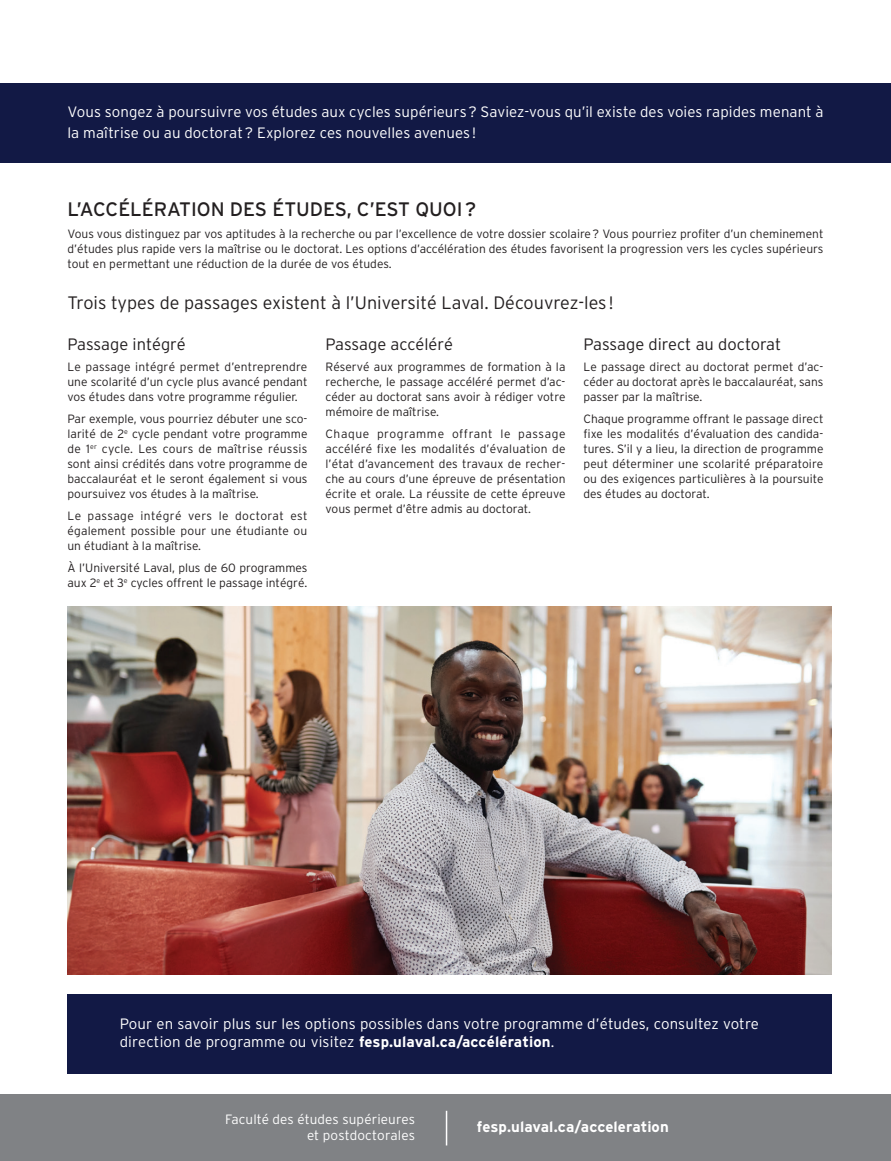
<style>
.page{position:relative;width:891px;height:1161px;background:#fff}
.page>*{position:absolute;margin:0;border:0;box-sizing:border-box;transform-origin:0 0}
.Titre{font:19.5px "Interstate";color:#231f20}
.Sous-titre{font:300 18px "Interstate";color:#231f20}
.Sous-titre-2{font:300 16.5px "Interstate";color:#231f20}
.Texte_introduction_b{font:300 15px/21px "Interstate";letter-spacing:.005em;color:#fff}
.Courant{font:300 15px/18px "Interstate";letter-spacing:.01em;color:#fff}
.adresse_Web{font:700 15px "Interstate";color:#fff}
.adresse_Web-2{font:300 13.5px/16.2px "Interstate";letter-spacing:.005em;color:#fff;text-align:right}
.Courant-2{font:300 12px/15px "Interstate";color:#231f20;text-align:justify}
.s1{font-weight:700}
</style>
<div class="page">
<div style="left:68px;top:994px;width:764px;height:80px;background:#121945"></div>
<div style="left:0;top:83px;width:891px;height:80px;background:#121945"></div>
<img style="left:68px;top:606px;width:764px;height:368px">
<div style="left:0;top:1095px;width:891px;height:66px;background:#808285"></div>
<hr style="left:446px;top:1111px;width:1px;height:34px;background:#fff">
<p class="Texte_introduction_b" style="left:68px;top:101px;width:758px">Vous songez à poursuivre vos études aux cycles supérieurs? Saviez-vous qu’il existe des voies rapides menant à la maîtrise ou au doctorat? Explorez ces nouvelles avenues !</p>
<p class="Titre" style="left:68px;top:197px;width:410px">L’ACCÉLÉRATION DES ÉTUDES, C’EST QUOI?</p>
<p class="Courant-2" style="left:68px;top:226px;width:757px">Vous vous distinguez par vos aptitudes à la recherche ou par l’excellence de votre dossier scolaire? Vous pourriez profiter d’un cheminement d’études plus rapide vers la maîtrise ou le doctorat. Les options d’accélération des études favorisent la progression vers les cycles supérieurs tout en permettant une réduction de la durée de vos études.</p>
<p class="Sous-titre" style="left:68px;top:292px;width:548px">Trois types de passages existent à l’Université Laval. Découvrez-les !</p>
<p class="Sous-titre-2" style="left:68px;top:334px;width:120px">Passage intégré</p>
<p class="Courant-2" style="left:68px;top:360px;width:242px">Le passage intégré permet d’entreprendre une scolarité d’un cycle plus avancé pendant vos études dans votre programme régulier.</p>
<p class="Courant-2" style="left:68px;top:411px;width:242px">Par exemple, vous pourriez débuter une sco&shy;larité de 2<sup>e</sup> cycle pendant votre programme de 1<sup>er</sup> cycle. Les cours de maîtrise réussis sont ainsi crédités dans votre programme de baccalauréat et le seront également si vous poursuivez vos études à la maîtrise.</p>
<p class="Courant-2" style="left:68px;top:508px;width:241px">Le passage intégré vers le doctorat est également possible pour une étudiante ou un étudiant à la maîtrise.</p>
<p class="Courant-2" style="left:68px;top:560px;width:242px">À l’Université Laval, plus de 60 programmes aux 2<sup>e</sup> et 3<sup>e</sup> cycles offrent le passage intégré.</p>
<p class="Sous-titre-2" style="left:326px;top:334px;width:129px">Passage accéléré</p>
<p class="Courant-2" style="left:326px;top:360px;width:242px">Réservé aux programmes de formation à la recherche, le passage accéléré permet d’ac&shy;céder au doctorat sans avoir à rédiger votre mémoire de maîtrise.</p>
<p class="Courant-2" style="left:326px;top:426px;width:242px">Chaque programme offrant le passage accéléré fixe les modalités d’évaluation de l’état d’avancement des travaux de recher&shy;che au cours d’une épreuve de présentation écrite et orale. La réussite de cette épreuve vous permet d’être admis au doctorat.</p>
<p class="Sous-titre-2" style="left:583px;top:334px;width:199px">Passage direct au doctorat</p>
<p class="Courant-2" style="left:583px;top:360px;width:241px">Le passage direct au doctorat permet d’ac&shy;céder au doctorat après le baccalauréat, sans passer par la maîtrise.</p>
<p class="Courant-2" style="left:583px;top:411px;width:242px">Chaque programme offrant le passage direct fixe les modalités d’évaluation des candida&shy;tures. S’il y a lieu, la direction de programme peut déterminer une scolarité préparatoire ou des exigences particulières à la poursuite des études au doctorat.</p>
<p class="Courant" style="left:120px;top:1014px;width:641px">Pour en savoir plus sur les options possibles dans votre programme d’études, consultez votre direction de programme ou visitez <span class="s1">fesp.ulaval.ca/accélération</span>.</p>
<p class="adresse_Web-2" style="left:225px;top:1111px;width:192px">Faculté des études supérieures et postdoctorales</p>
<p class="adresse_Web" style="left:477px;top:1118px;width:193px">fesp.ulaval.ca/acceleration</p>
</div>
